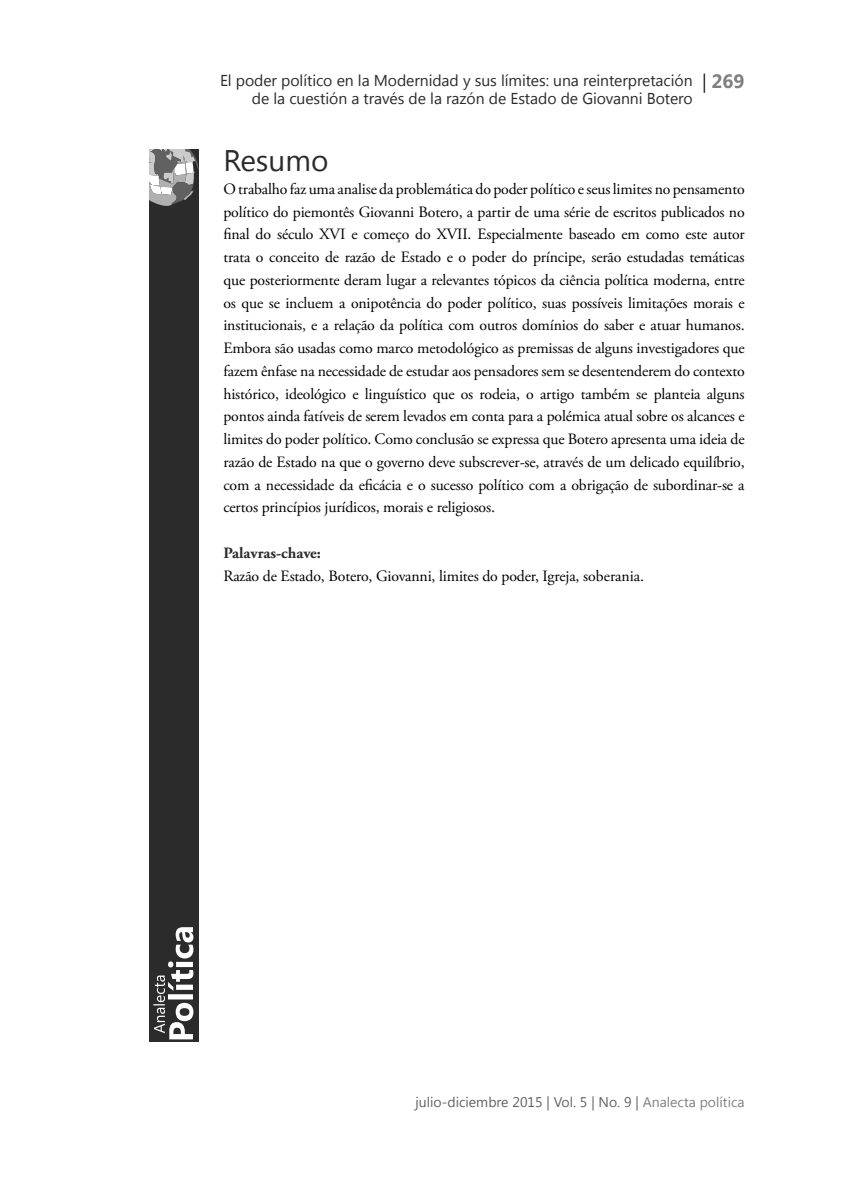
<style>
.page{position:relative;width:844px;height:1191px;background:#fff}
.page>*{position:absolute;margin:0;border:0;box-sizing:border-box;transform-origin:0 0}
.t1{font:29.75px "Segoe UI";color:#2b2b2b}
.t2{font:700 19.25px "Segoe UI";color:#808080}
.t3{font:15.75px/22.8px "Adobe Garamond Pro";letter-spacing:-.01em;color:#000;text-align:justify}
.t4{font:15.75px/18px "Segoe UI";letter-spacing:-.005em;color:#2b2b2b;text-align:right}
.t5{font:700 15.75px "Adobe Garamond Pro";color:#2b2b2b}
.t6{font:14px "Segoe UI";color:#616161}
.s1{font-family:"Adobe Garamond Pro";font-weight:400;color:#000}
.s2{color:#808080}
</style>
<div class="page">
<div style="left:149px;top:149px;width:49px;height:892px;background:#2b2b2b"></div>
<svg style="left:153px;top:927px;width:40px;height:112px"></svg>
<svg style="left:149px;top:149px;width:49px;height:57px;background:#929292"></svg>
<p class="t4" style="left:220px;top:71px;width:474px">El poder político en la Modernidad y sus límites: una reinterpretación de la cuestión a través de la razón de Estado de Giovanni Botero</p>
<p class="t2" style="left:701px;top:68px;width:44px"><span class="s1">|</span> 269</p>
<h1 class="t1" style="left:223px;top:140px;width:107px">Resumo</h1>
<p class="t3" style="left:223px;top:178px;width:522px">O trabalho faz uma analise da problemática do poder político e seus limites no pensamento político do piemontês Giovanni Botero, a partir de uma série de escritos publicados no final do século XVI e começo do XVII. Especialmente baseado em como este autor trata o conceito de razão de Estado e o poder do príncipe, serão estudadas temáticas que posteriormente deram lugar a relevantes tópicos da ciência política moderna, entre os que se incluem a onipotência do poder político, suas possíveis limitações morais e institucionais, e a relação da política com outros domínios do saber e atuar humanos.<br>Embora são usadas como marco metodológico as premissas de alguns investigadores que fazem ênfase na necessidade de estudar aos pensadores sem se desentenderem do contexto histórico, ideológico e linguístico que os rodeia, o artigo também se planteia alguns pontos ainda fatíveis de serem levados em conta para a polémica atual sobre os alcances e limites do poder político. Como conclusão se expressa que Botero apresenta uma ideia de razão de Estado na que o governo deve subscrever-se, através de um delicado equilíbrio, com a necessidade da eficácia e o sucesso político com a obrigação de subordinar-se a certos princípios jurídicos, morais e religiosos.</p>
<p class="t5" style="left:223px;top:543px;width:99px">Palavras-chave:</p>
<p class="t3" style="left:223px;top:565px;width:422px">Razão de Estado, Botero, Giovanni, limites do poder, Igreja, soberania.</p>
<p class="t6" style="left:415px;top:1092px;width:330px">julio-diciembre 2015 | Vol. 5 | No. 9 | <span class="s2">Analecta política</span></p>
</div>
